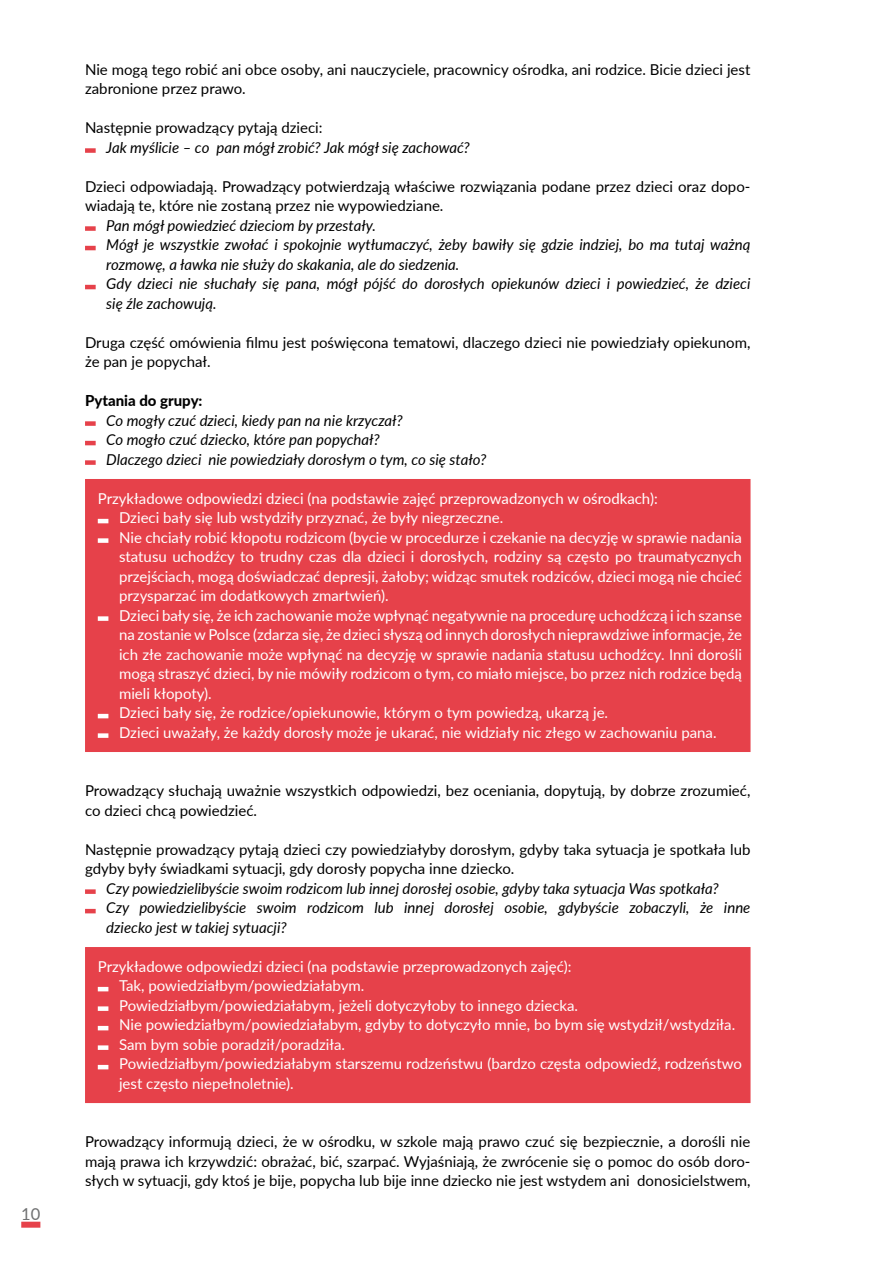
<style>
.page{position:relative;width:893px;height:1263px;background:#fff}
.page>*{position:absolute;margin:0;border:0;box-sizing:border-box;transform-origin:0 0}
.t1{font:16.5px "Lato";color:#707172}
.tekst{font:15px/19.5px "Lato";color:#fff;text-align:justify}
.tekst-2{font:15px/19.5px "Lato";color:#000}
.tekst-3{font:italic 15px/19.5px "Lato";color:#000}
.tekst_bold{font:800 15px "Lato";color:#000}
</style>
<div class="page">
<div style="left:21px;top:1222px;width:19px;height:6px;background:#e6414a"></div>
<div style="left:85px;top:479px;width:665px;height:273px;background:#e6414a"></div>
<div style="left:85px;top:947px;width:665px;height:156px;background:#e6414a"></div>
<div style="left:85px;top:148px;width:11px;height:5px;background:#e6414a"></div>
<div style="left:85px;top:226px;width:11px;height:5px;background:#e6414a"></div>
<hr style="left:85px;top:246px;width:11px;height:4px;background:#e6414a">
<hr style="left:85px;top:285px;width:11px;height:4px;background:#e6414a">
<div style="left:85px;top:421px;width:11px;height:5px;background:#e6414a"></div>
<hr style="left:85px;top:441px;width:11px;height:4px;background:#e6414a">
<div style="left:85px;top:460px;width:11px;height:5px;background:#e6414a"></div>
<hr style="left:98px;top:519px;width:10px;height:4px;background:#fff">
<div style="left:98px;top:538px;width:10px;height:5px;background:#fff"></div>
<div style="left:98px;top:616px;width:10px;height:5px;background:#fff"></div>
<hr style="left:98px;top:714px;width:10px;height:4px;background:#fff">
<div style="left:98px;top:733px;width:10px;height:5px;background:#fff"></div>
<div style="left:85px;top:889px;width:11px;height:5px;background:#e6414a"></div>
<hr style="left:85px;top:909px;width:11px;height:4px;background:#e6414a">
<hr style="left:98px;top:987px;width:10px;height:4px;background:#fff">
<div style="left:98px;top:1006px;width:10px;height:5px;background:#fff"></div>
<hr style="left:98px;top:1026px;width:10px;height:4px;background:#fff">
<div style="left:98px;top:1045px;width:10px;height:5px;background:#fff"></div>
<hr style="left:98px;top:1065px;width:10px;height:4px;background:#fff">
<p class="t1" style="left:21px;top:1202px;width:21px">10</p>
<p class="tekst-2" style="left:85px;top:59px;width:667px">Nie mogą tego robić ani obce osoby, ani nauczyciele, pracownicy ośrodka, ani rodzice. Bicie dzieci jest zabronione przez prawo.</p>
<p class="tekst-2" style="left:85px;top:117px;width:239px">Następnie prowadzący pytają dzieci:</p>
<p class="tekst-3" style="left:106px;top:137px;width:365px">Jak myślicie – co pan mógł zrobić? Jak mógł się zachować?</p>
<p class="tekst-2" style="left:85px;top:176px;width:667px">Dzieci odpowiadają. Prowadzący potwierdzają właściwe rozwiązania podane przez dzieci oraz dopo&shy;wiadają te, które nie zostaną przez nie wypowiedziane.</p>
<p class="tekst-3" style="left:106px;top:215px;width:271px">Pan mógł powiedzieć dzieciom by przestały.</p>
<p class="tekst-3" style="left:106px;top:234px;width:646px">Mógł je wszystkie zwołać i spokojnie wytłumaczyć, żeby bawiły się gdzie indziej, bo ma tutaj ważną rozmowę, a ławka nie służy do skakania, ale do siedzenia.</p>
<p class="tekst-3" style="left:106px;top:273px;width:646px">Gdy dzieci nie słuchały się pana, mógł pójść do dorosłych opiekunów dzieci i powiedzieć, że dzieci się źle zachowują.</p>
<p class="tekst-2" style="left:85px;top:332px;width:667px">Druga część omówienia filmu jest poświęcona tematowi, dlaczego dzieci nie powiedziały opiekunom, że pan je popychał.</p>
<p class="tekst_bold" style="left:85px;top:390px;width:119px">Pytania do grupy:</p>
<p class="tekst-3" style="left:106px;top:410px;width:298px">Co mogły czuć dzieci, kiedy pan na nie krzyczał?</p>
<p class="tekst-3" style="left:106px;top:429px;width:275px">Co mogło czuć dziecko, które pan popychał?</p>
<p class="tekst-3" style="left:106px;top:449px;width:381px">Dlaczego dzieci nie powiedziały dorosłym o tym, co się stało?</p>
<p class="tekst" style="left:98px;top:488px;width:561px">Przykładowe odpowiedzi dzieci (na podstawie zajęć przeprowadzonych w ośrodkach):</p>
<p class="tekst" style="left:119px;top:507px;width:386px">Dzieci bały się lub wstydziły przyznać, że były niegrzeczne.</p>
<p class="tekst" style="left:119px;top:527px;width:624px">Nie chciały robić kłopotu rodzicom (bycie w procedurze i czekanie na decyzję w sprawie nadania statusu uchodźcy to trudny czas dla dzieci i dorosłych, rodziny są często po traumatycznych przejściach, mogą doświadczać depresji, żałoby; widząc smutek rodziców, dzieci mogą nie chcieć przysparzać im dodatkowych zmartwień).</p>
<p class="tekst" style="left:119px;top:605px;width:624px">Dzieci bały się, że ich zachowanie może wpłynąć negatywnie na procedurę uchodźczą i ich szanse na zostanie w Polsce (zdarza się, że dzieci słyszą od innych dorosłych nieprawdziwe informacje, że ich złe zachowanie może wpłynąć na decyzję w sprawie nadania statusu uchodźcy. Inni dorośli mogą straszyć dzieci, by nie mówiły rodzicom o tym, co miało miejsce, bo przez nich rodzice będą mieli kłopoty).</p>
<p class="tekst" style="left:119px;top:702px;width:491px">Dzieci bały się, że rodzice/opiekunowie, którym o tym powiedzą, ukarzą je.</p>
<p class="tekst" style="left:119px;top:722px;width:599px">Dzieci uważały, że każdy dorosły może je ukarać, nie widziały nic złego w zachowaniu pana.</p>
<p class="tekst-2" style="left:85px;top:780px;width:667px">Prowadzący słuchają uważnie wszystkich odpowiedzi, bez oceniania, dopytują, by dobrze zrozumieć, co dzieci chcą powiedzieć.</p>
<p class="tekst-2" style="left:85px;top:839px;width:667px">Następnie prowadzący pytają dzieci czy powiedziałyby dorosłym, gdyby taka sytuacja je spotkała lub gdyby były świadkami sytuacji, gdy dorosły popycha inne dziecko.</p>
<p class="tekst-3" style="left:106px;top:878px;width:614px">Czy powiedzielibyście swoim rodzicom lub innej dorosłej osobie, gdyby taka sytuacja Was spotkała?</p>
<p class="tekst-3" style="left:106px;top:897px;width:646px">Czy powiedzielibyście swoim rodzicom lub innej dorosłej osobie, gdybyście zobaczyli, że inne dziecko jest w takiej sytuacji?</p>
<p class="tekst" style="left:98px;top:956px;width:475px">Przykładowe odpowiedzi dzieci (na podstawie przeprowadzonych zajęć):</p>
<p class="tekst" style="left:119px;top:975px;width:247px">Tak, powiedziałbym/powiedziałabym.</p>
<p class="tekst" style="left:119px;top:995px;width:461px">Powiedziałbym/powiedziałabym, jeżeli dotyczyłoby to innego dziecka.</p>
<p class="tekst" style="left:119px;top:1014px;width:618px">Nie powiedziałbym/powiedziałabym, gdyby to dotyczyło mnie, bo bym się wstydził/wstydziła.</p>
<p class="tekst" style="left:119px;top:1034px;width:228px">Sam bym sobie poradził/poradziła.</p>
<p class="tekst" style="left:119px;top:1053px;width:624px">Powiedziałbym/powiedziałabym starszemu rodzeństwu (bardzo częsta odpowiedź, rodzeństwo jest często niepełnoletnie).</p>
<p class="tekst-2" style="left:85px;top:1131px;width:667px;text-align:justify">Prowadzący informują dzieci, że w ośrodku, w szkole mają prawo czuć się bezpiecznie, a dorośli nie mają prawa ich krzywdzić: obrażać, bić, szarpać. Wyjaśniają, że zwrócenie się o pomoc do osób doro&shy;słych w sytuacji, gdy ktoś je bije, popycha lub bije inne dziecko nie jest wstydem ani donosicielstwem,</p>
</div>
